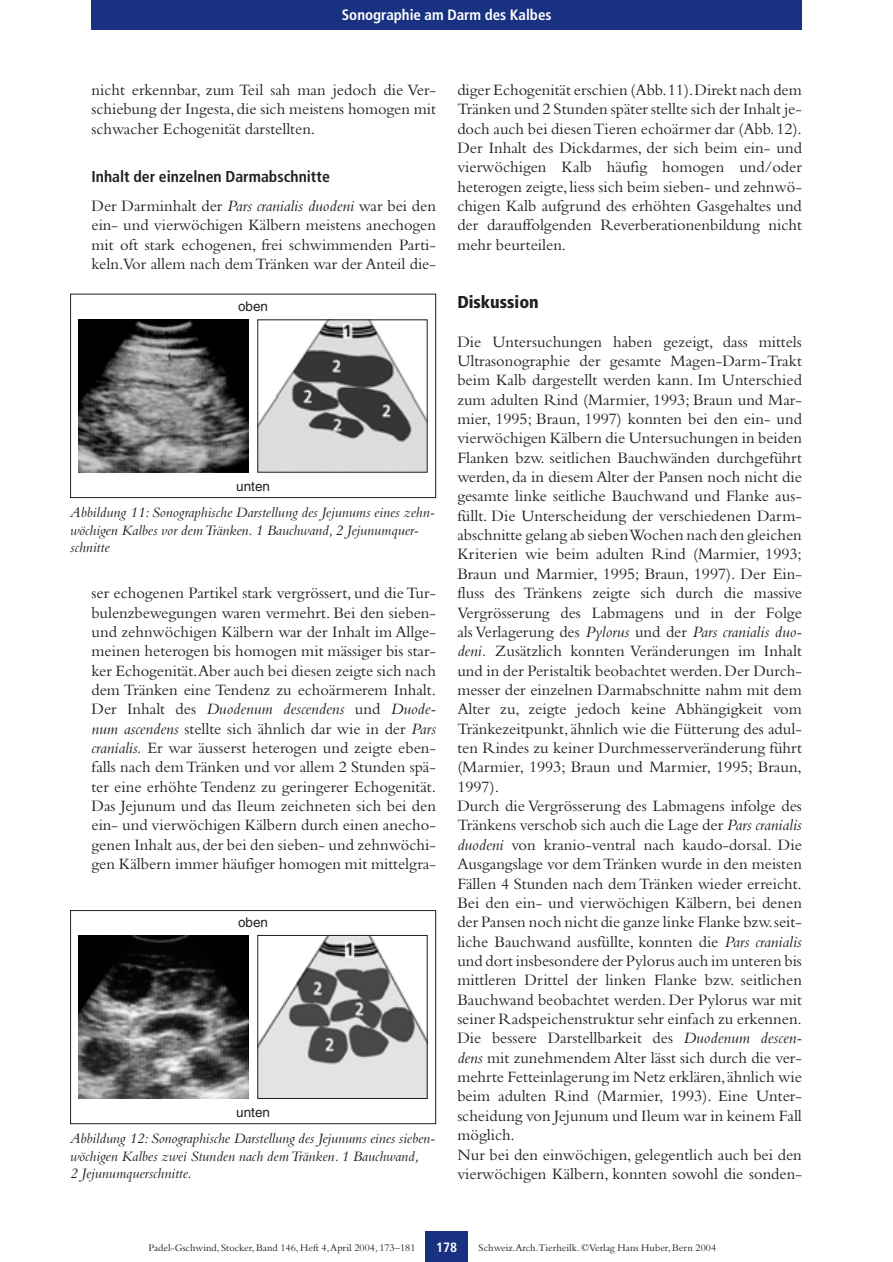
<style>
.page{position:relative;width:893px;height:1262px;background:#fff}
.page>*{position:absolute;margin:0;border:0;box-sizing:border-box;transform-origin:0 0}
.t1{font:900 condensed 17.25px "Frutiger";color:#231f20}
.t2{font:16.5px/19.4px "Bembo";color:#231f20;text-align:justify}
.t3{font:700 condensed 15.75px "Frutiger";color:#231f20}
.t4{font:italic 15px/17.2px "Bembo";color:#231f20}
.t5{font:700 condensed 15px "Frutiger";color:#fff}
.t6{font:13.5px "Helvetica";color:#231f20}
.t7{font:700 condensed 13.5px "Frutiger";color:#fff}
.t8{font:10.5px "Bembo";color:#231f20}
.s1{font-style:italic}
</style>
<div class="page">
<div style="left:91px;top:0;width:710px;height:30px;background:#183181"></div>
<div style="left:425px;top:1231px;width:43px;height:30px;background:#183181"></div>
<div style="left:70px;top:294px;width:366px;height:204px;border:1px solid #231f20"></div>
<img style="left:79px;top:319px;width:170px;height:153px">
<img style="left:259px;top:321px;width:166px;height:149px">
<div style="left:257px;top:319px;width:170px;height:153px;border:1px solid #231f20"></div>
<div style="left:70px;top:910px;width:366px;height:214px;border:1px solid #231f20"></div>
<img style="left:79px;top:935px;width:170px;height:163px">
<img style="left:259px;top:937px;width:166px;height:159px">
<div style="left:257px;top:935px;width:170px;height:163px;border:1px solid #231f20"></div>
<p class="t5" style="left:342px;top:9px;width:211px">Sonographie am Darm des Kalbes</p>
<p class="t2" style="left:91px;top:82px;width:346px">nicht erkennbar, zum Teil sah man jedoch die Ver&shy;schiebung der Ingesta,die sich meistens homogen mit schwacher Echogenität darstellten.</p>
<p class="t3" style="left:91px;top:170px;width:240px">Inhalt der einzelnen Darmabschnitte</p>
<p class="t2" style="left:91px;top:198px;width:346px">Der Darminhalt der <span class="s1">Pars cranialis duodeni</span> war bei den ein- und vierwöchigen Kälbern meistens anechogen mit oft stark echogenen, frei schwimmenden Parti&shy;keln.Vor allem nach dem Tränken war der Anteil die-</p>
<p class="t6" style="left:238px;top:301px;width:32px">oben</p>
<p class="t6" style="left:236px;top:481px;width:35px">unten</p>
<p class="t4" style="left:70px;top:505px;width:366px">Abbildung 11: Sonographische Darstellung des Jejunums eines zehn&shy;wöchigen Kalbes vor dem Tränken. 1 Bauchwand, 2 Jejunumquer&shy;schnitte</p>
<p class="t2" style="left:91px;top:585px;width:346px">ser echogenen Partikel stark vergrössert, und die Tur&shy;bulenzbewegungen waren vermehrt. Bei den sieben&shy;und zehnwöchigen Kälbern war der Inhalt im Allge&shy;meinen heterogen bis homogen mit mässiger bis star&shy;ker Echogenität.Aber auch bei diesen zeigte sich nach dem Tränken eine Tendenz zu echoärmerem Inhalt.<br>Der Inhalt des <span class="s1">Duodenum descendens</span> und <span class="s1">Duode&shy;num ascendens</span> stellte sich ähnlich dar wie in der <span class="s1">Pars cranialis.</span> Er war äusserst heterogen und zeigte eben&shy;falls nach dem Tränken und vor allem 2 Stunden spä&shy;ter eine erhöhte Tendenz zu geringerer Echogenität.<br>Das Jejunum und das Ileum zeichneten sich bei den ein- und vierwöchigen Kälbern durch einen anecho&shy;genen Inhalt aus,der bei den sieben- und zehnwöchi&shy;gen Kälbern immer häufiger homogen mit mittelgra-</p>
<p class="t6" style="left:238px;top:916px;width:32px">oben</p>
<p class="t6" style="left:236px;top:1107px;width:35px">unten</p>
<p class="t4" style="left:70px;top:1131px;width:366px">Abbildung 12: Sonographische Darstellung des Jejunums eines sieben&shy;wöchigen Kalbes zwei Stunden nach dem Tränken. 1 Bauchwand,<br>2 Jejunumquerschnitte.</p>
<p class="t2" style="left:457px;top:82px;width:346px">diger Echogenität erschien (Abb.11).Direkt nach dem Tränken und 2 Stunden später stellte sich der Inhalt je&shy;doch auch bei diesen Tieren echoärmer dar (Abb.12).<br>Der Inhalt des Dickdarmes, der sich beim ein- und vierwöchigen Kalb häufig homogen und/oder heterogen zeigte,liess sich beim sieben- und zehnwö&shy;chigen Kalb aufgrund des erhöhten Gasgehaltes und der darauffolgenden Reverberationenbildung nicht mehr beurteilen.</p>
<p class="t1" style="left:457px;top:295px;width:83px">Diskussion</p>
<p class="t2" style="left:457px;top:333px;width:346px;text-align:left">Die Untersuchungen haben gezeigt, dass mittels Ultrasonographie der gesamte Magen-Darm-Trakt beim Kalb dargestellt werden kann. Im Unterschied zum adulten Rind (Marmier, 1993; Braun und Mar&shy;mier, 1995; Braun, 1997) konnten bei den ein- und vierwöchigen Kälbern die Untersuchungen in beiden Flanken bzw. seitlichen Bauchwänden durchgeführt werden, da in diesem Alter der Pansen noch nicht die gesamte linke seitliche Bauchwand und Flanke aus&shy;füllt. Die Unterscheidung der verschiedenen Darm&shy;abschnitte gelang ab sieben Wochen nach den gleichen Kriterien wie beim adulten Rind (Marmier, 1993; Braun und Marmier, 1995; Braun, 1997). Der Ein&shy;fluss des Tränkens zeigte sich durch die massive Vergrösserung des Labmagens und in der Folge als Verlagerung des <span class="s1">Pylorus</span> und der <span class="s1">Pars cranialis duo&shy;deni.</span> Zusätzlich konnten Veränderungen im Inhalt und in der Peristaltik beobachtet werden.Der Durch&shy;messer der einzelnen Darmabschnitte nahm mit dem Alter zu, zeigte jedoch keine Abhängigkeit vom Tränkezeitpunkt, ähnlich wie die Fütterung des adul&shy;ten Rindes zu keiner Durchmesserveränderung führt (Marmier, 1993; Braun und Marmier, 1995; Braun, 1997).<br>Durch die Vergrösserung des Labmagens infolge des Tränkens verschob sich auch die Lage der <span class="s1">Pars cranialis duodeni</span> von kranio-ventral nach kaudo-dorsal. Die Ausgangslage vor dem Tränken wurde in den meisten Fällen 4 Stunden nach dem Tränken wieder erreicht.<br>Bei den ein- und vierwöchigen Kälbern, bei denen der Pansen noch nicht die ganze linke Flanke bzw.seit&shy;liche Bauchwand ausfüllte, konnten die <span class="s1">Pars cranialis </span>und dort insbesondere der Pylorus auch im unteren bis mittleren Drittel der linken Flanke bzw. seitlichen Bauchwand beobachtet werden. Der Pylorus war mit seiner Radspeichenstruktur sehr einfach zu erkennen.<br>Die bessere Darstellbarkeit des <span class="s1">Duodenum descen&shy;dens</span> mit zunehmendem Alter lässt sich durch die ver&shy;mehrte Fetteinlagerung im Netz erklären,ähnlich wie beim adulten Rind (Marmier, 1993). Eine Unter&shy;scheidung von Jejunum und Ileum war in keinem Fall möglich.<br>Nur bei den einwöchigen, gelegentlich auch bei den vierwöchigen Kälbern, konnten sowohl die sonden-</p>
<p class="t7" style="left:436px;top:1241px;width:23px">178</p>
<p class="t8" style="left:148px;top:1244px;width:268px">Padel-Gschwind, Stocker, Band 146, Heft 4,April 2004, 173–181</p>
<p class="t8" style="left:478px;top:1244px;width:239px">Schweiz.Arch.Tierheilk. ©Verlag Hans Huber, Bern 2004</p>
</div>
